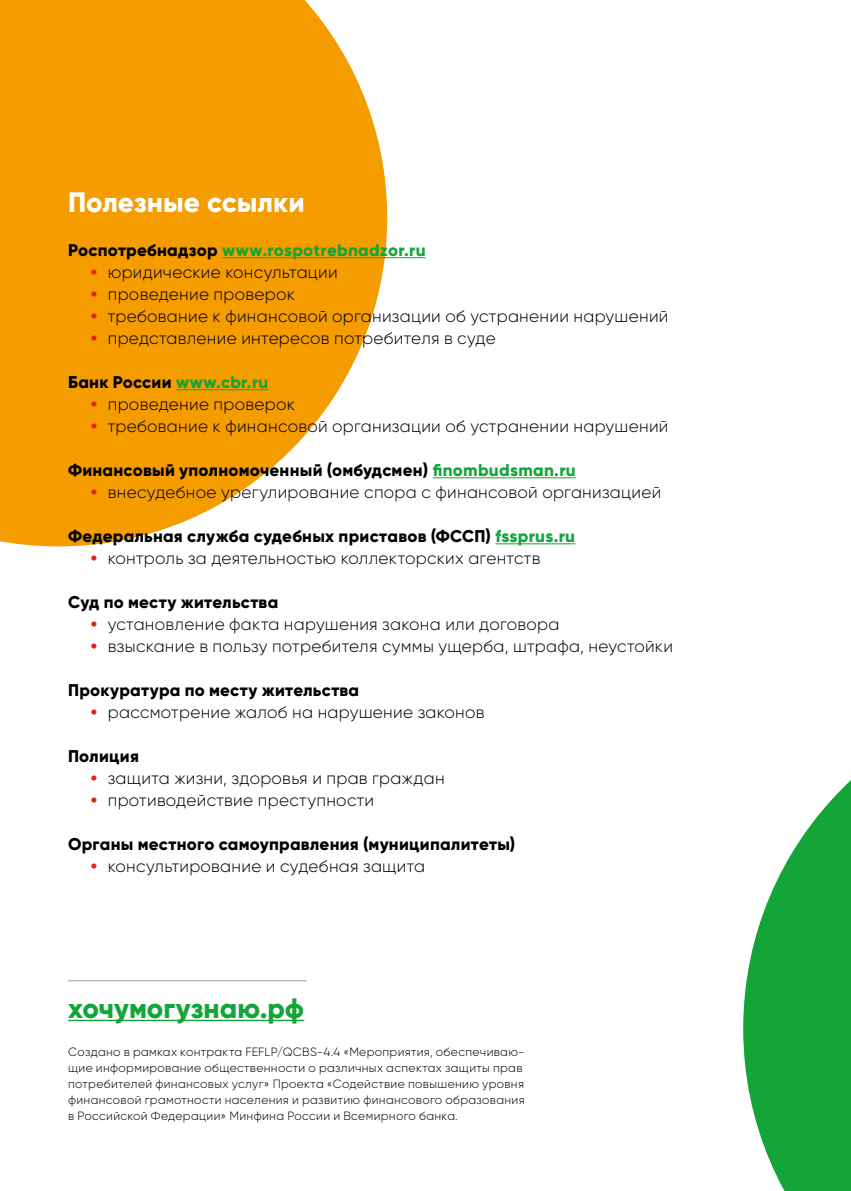
<style>
.page{position:relative;width:851px;height:1191px;background:#fff}
.page>*{position:absolute;margin:0;border:0;box-sizing:border-box;transform-origin:0 0}
.Vrez_Title{font:800 28px "Gilroy";color:#13a538}
.t1{font:800 28px "Gilroy";color:#fff}
.t2{font:300 17px "Gilroy";letter-spacing:.015em;color:#000}
.Body{font:800 17px "Gilroy";letter-spacing:.015em;color:#000}
.Body-2{font:800 17px "Gilroy";letter-spacing:.015em;color:#13a538}
.t3{font:300 12px/16px "Gilroy";letter-spacing:.03em;color:#000}
.s1{color:#000}
.s2{font-weight:800;color:#e42313}
.s3{color:#13a538}
</style>
<div class="page">
<svg style="left:0;top:0;width:387px;height:546px;background:#f6a922"></svg>
<hr style="left:68px;top:980px;width:238px;height:1px;background:#9d9d9c">
<hr style="left:68px;top:1019px;width:236px;height:2px;background:#13a538">
<svg style="left:743px;top:781px;width:107px;height:410px;fill:#13a538"></svg>
<hr style="left:222px;top:257px;width:203px;height:1px;background:#13a538">
<hr style="left:176px;top:389px;width:92px;height:1px;background:#13a538">
<hr style="left:432px;top:477px;width:143px;height:1px;background:#13a538">
<hr style="left:495px;top:543px;width:80px;height:1px;background:#13a538">
<p class="t1" style="left:68px;top:185px;width:238px">Полезные ссылки</p>
<p class="Body-2" style="left:68px;top:239px;width:359px"><span class="s1">Роспотребнадзор</span> www.rospotrebnadzor.ru</p>
<p class="t2" style="left:91px;top:262px;width:248px"><span class="s2">•</span> юридические консультации</p>
<p class="t2" style="left:91px;top:284px;width:206px"><span class="s2">•</span> проведение проверок</p>
<p class="t2" style="left:91px;top:306px;width:579px"><span class="s2">•</span> требование к финансовой организации об устранении нарушений</p>
<p class="t2" style="left:91px;top:328px;width:406px"><span class="s2">•</span> представление интересов потребителя в суде</p>
<p class="Body" style="left:68px;top:371px;width:202px">Банк России <span class="s3">www.cbr.ru</span></p>
<p class="t2" style="left:91px;top:394px;width:206px"><span class="s2">•</span> проведение проверок</p>
<p class="t2" style="left:91px;top:416px;width:579px"><span class="s2">•</span> требование к финансовой организации об устранении нарушений</p>
<p class="Body" style="left:68px;top:459px;width:509px">Финансовый уполномоченный (омбудсмен) <span class="s3">finombudsman.ru</span></p>
<p class="t2" style="left:91px;top:482px;width:572px"><span class="s2">•</span> внесудебное урегулирование спора с финансовой организацией</p>
<p class="Body" style="left:68px;top:525px;width:508px">Федеральная служба судебных приставов (ФССП) <span class="s3">fssprus.ru</span></p>
<p class="t2" style="left:91px;top:548px;width:451px"><span class="s2">•</span> контроль за деятельностью коллекторских агентств</p>
<p class="Body" style="left:68px;top:591px;width:212px">Суд по месту жительства</p>
<p class="t2" style="left:91px;top:614px;width:470px"><span class="s2">•</span> установление факта нарушения закона или договора</p>
<p class="t2" style="left:91px;top:636px;width:583px"><span class="s2">•</span> взыскание в пользу потребителя суммы ущерба, штрафа, неустойки</p>
<p class="Body" style="left:68px;top:679px;width:292px">Прокуратура по месту жительства</p>
<p class="t2" style="left:91px;top:702px;width:395px"><span class="s2">•</span> рассмотрение жалоб на нарушение законов</p>
<p class="Body" style="left:68px;top:745px;width:72px">Полиция</p>
<p class="t2" style="left:91px;top:768px;width:355px"><span class="s2">•</span> защита жизни, здоровья и прав граждан</p>
<p class="t2" style="left:91px;top:790px;width:285px"><span class="s2">•</span> противодействие преступности</p>
<p class="Body" style="left:68px;top:833px;width:448px">Органы местного самоуправления (муниципалитеты)</p>
<p class="t2" style="left:91px;top:856px;width:336px"><span class="s2">•</span> консультирование и судебная защита</p>
<p class="Vrez_Title" style="left:68px;top:990px;width:238px">хочумогузнаю.рф</p>
<p class="t3" style="left:68px;top:1044px;width:458px">Создано в рамках контракта FEFLP/QCBS-4.4 «Мероприятия, обеспечиваю&shy;щие информирование общественности о различных аспектах защиты прав потребителей финансовых услуг» Проекта «Содействие повышению уровня финансовой грамотности населения и развитию финансового образования в Российской Федерации» Минфина России и Всемирного банка.</p>
</div>
